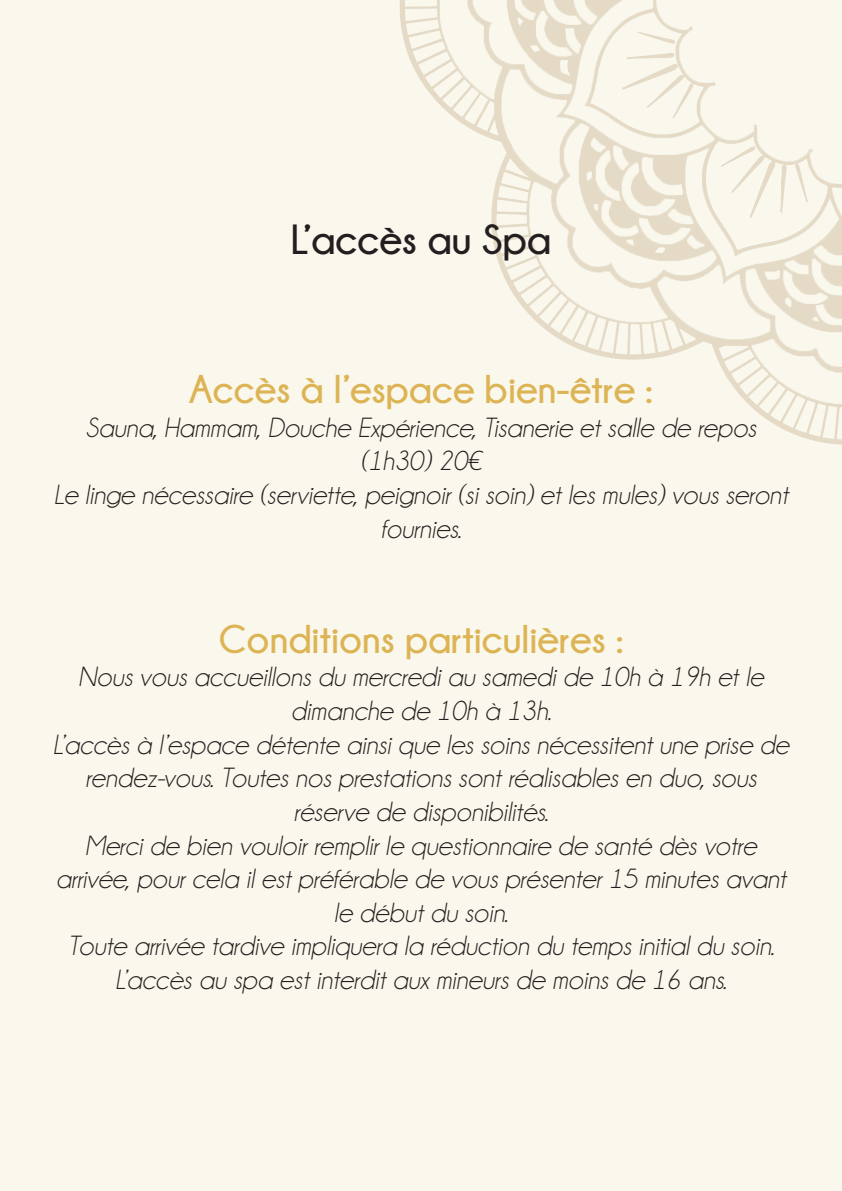
<style>
.page{position:relative;width:842px;height:1191px;background:#faf8ec}
.page>*{position:absolute;margin:0;border:0;box-sizing:border-box;transform-origin:0 0}
.t1{font:700 42px "Champagne&Limousines";color:#231f20}
.t2{font:700 40px "Champagne&Limousines";color:#ddb455}
.t3{font:italic 28px/33.6px "Champagne&Limousines";color:#231f20;text-align:center}
</style>
<div class="page">
<img style="left:400px;top:0;width:442px;height:444px">
<h1 class="t1" style="left:291px;top:217px;width:262px">L’accès au Spa</h1>
<h2 class="t2" style="left:189px;top:367px;width:465px">Accès à l’espace bien-être :</h2>
<p class="t3" style="left:54px;top:411px;width:736px">Sauna, Hammam, Douche Expérience, Tisanerie et salle de repos (1h30) 20€<br>Le linge nécessaire (serviette, peignoir (si soin) et les mules) vous seront fournies.</p>
<h2 class="t2" style="left:219px;top:617px;width:406px">Conditions particulières :</h2>
<p class="t3" style="left:53px;top:660px;width:738px">Nous vous accueillons du mercredi au samedi de 10h à 19h et le dimanche de 10h à 13h.<br>L’accès à l’espace détente ainsi que les soins nécessitent une prise de rendez-vous. Toutes nos prestations sont réalisables en duo, sous réserve de disponibilités.<br>Merci de bien vouloir remplir le questionnaire de santé dès votre arrivée, pour cela il est préférable de vous présenter 15 minutes avant le début du soin.<br>Toute arrivée tardive impliquera la réduction du temps initial du soin.<br>L’accès au spa est interdit aux mineurs de moins de 16 ans.</p>
</div>
